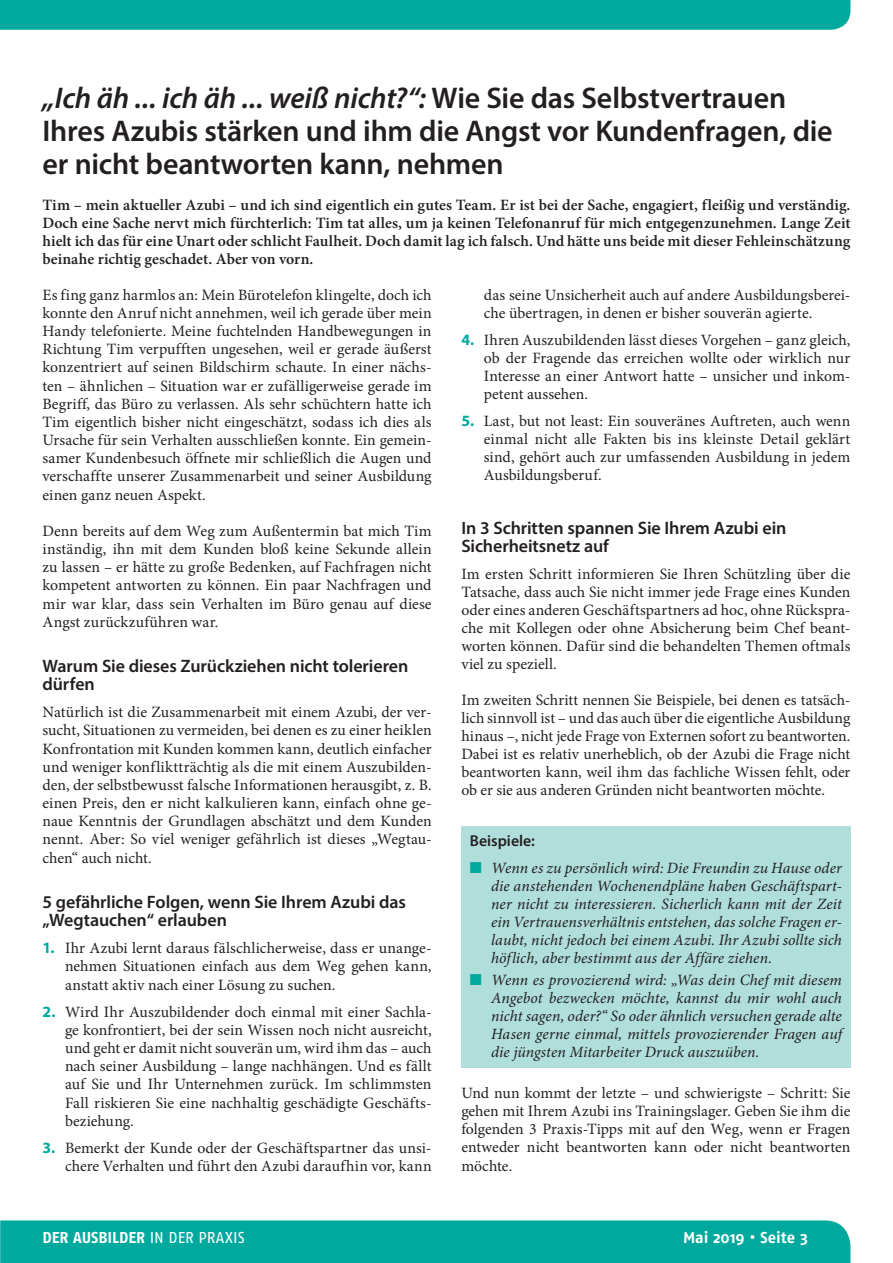
<style>
.page{position:relative;width:893px;height:1263px;background:#fff}
.page>*{position:absolute;margin:0;border:0;box-sizing:border-box;transform-origin:0 0}
.t1{font:600 30px/33px "Myriad Pro";letter-spacing:-.01em;color:#231f20}
.t2{font:600 18px/18.1px "Myriad Pro";letter-spacing:-.005em;color:#231f20}
.t3{font:15.75px/18.1px "Minion Pro";color:#231f20;text-align:justify}
.t4{font:italic 15.75px/18px "Minion Pro";color:#231f20;text-align:justify}
.t5{font:600 15.75px/18px "Minion Pro";letter-spacing:.005em;color:#231f20;text-align:justify}
.t6{font:700 15.75px "Fago No";letter-spacing:-.005em;color:#fff}
.t7{font:600 15.75px "Myriad Pro";color:#231f20}
.s1{font-style:italic}
.s2{font-family:"Myriad Pro";font-weight:700;color:#00a99d}
.s3{color:#00a99d}
.s4{font-weight:400}
</style>
<div class="page">
<div style="left:0;top:1220px;width:850px;height:43px;background:#00a99d"></div>
<div style="left:0;top:0;width:850px;height:30px;background:#00a99d"></div>
<div style="left:461px;top:826px;width:389px;height:241px;background:#afdedb"></div>
<h1 class="t1" style="left:43px;top:80px;width:792px"><span class="s1">„Ich äh ... ich äh ... weiß nicht?“:</span> Wie Sie das Selbstvertrauen<br>Ihres Azubis stärken und ihm die Angst vor Kundenfragen, die er nicht beantworten kann, nehmen</h1>
<p class="t5" style="left:43px;top:195px;width:809px">Tim – mein aktueller Azubi – und ich sind eigentlich ein gutes Team. Er ist bei der Sache, engagiert, fleißig und verständig.<br>Doch eine Sache nervt mich fürchterlich: Tim tat alles, um ja keinen Telefonanruf für mich entgegenzunehmen. Lange Zeit hielt ich das für eine Unart oder schlicht Faulheit. Doch damit lag ich falsch. Und hätte uns beide mit dieser Fehleinschätzung beinahe richtig geschadet. Aber von vorn.</p>
<p class="t3" style="left:43px;top:286px;width:391px">Es fing ganz harmlos an: Mein Bürotelefon klingelte, doch ich konnte den Anruf nicht annehmen, weil ich gerade über mein Handy telefonierte. Meine fuchtelnden Handbewegungen in Richtung Tim verpufften ungesehen, weil er gerade äußerst konzentriert auf seinen Bildschirm schaute. In einer nächs&shy;ten – ähnlichen – Situation war er zufälligerweise gerade im Begriff, das Büro zu verlassen. Als sehr schüchtern hatte ich Tim eigentlich bisher nicht eingeschätzt, sodass ich dies als Ursache für sein Verhalten ausschließen konnte. Ein gemein&shy;samer Kundenbesuch öffnete mir schließlich die Augen und verschaffte unserer Zusammenarbeit und seiner Ausbildung einen ganz neuen Aspekt.</p>
<p class="t3" style="left:43px;top:522px;width:391px">Denn bereits auf dem Weg zum Außentermin bat mich Tim inständig, ihn mit dem Kunden bloß keine Sekunde allein zu lassen – er hätte zu große Bedenken, auf Fachfragen nicht kompetent antworten zu können. Ein paar Nachfragen und mir war klar, dass sein Verhalten im Büro genau auf diese Angst zurückzuführen war.</p>
<p class="t2" style="left:43px;top:656px;width:367px">Warum Sie dieses Zurückziehen nicht tolerieren dürfen</p>
<p class="t3" style="left:43px;top:703px;width:391px">Natürlich ist die Zusammenarbeit mit einem Azubi, der ver&shy;sucht, Situationen zu vermeiden, bei denen es zu einer heiklen Konfrontation mit Kunden kommen kann, deutlich einfacher und weniger konfliktträchtig als die mit einem Auszubilden&shy;den, der selbstbewusst falsche Informationen herausgibt, z. B. einen Preis, den er nicht kalkulieren kann, einfach ohne ge&shy;naue Kenntnis der Grundlagen abschätzt und dem Kunden nennt. Aber: So viel weniger gefährlich ist dieses „Wegtau&shy;chen“ auch nicht.</p>
<p class="t2" style="left:43px;top:892px;width:365px">5 gefährliche Folgen, wenn Sie Ihrem Azubi das „Wegtauchen“ erlauben</p>
<p class="t3" style="left:65px;top:939px;width:368px;text-indent:-23px"><span class="s2">1.</span> Ihr Azubi lernt daraus fälschlicherweise, dass er unange&shy;nehmen Situationen einfach aus dem Weg gehen kann, anstatt aktiv nach einer Lösung zu suchen.</p>
<p class="t3" style="left:65px;top:1003px;width:368px;text-indent:-23px"><span class="s2">2.</span> Wird Ihr Auszubildender doch einmal mit einer Sachla&shy;ge konfrontiert, bei der sein Wissen noch nicht ausreicht, und geht er damit nicht souverän um, wird ihm das – auch nach seiner Ausbildung – lange nachhängen. Und es fällt auf Sie und Ihr Unternehmen zurück. Im schlimmsten Fall riskieren Sie eine nachhaltig geschädigte Geschäfts&shy;beziehung.</p>
<p class="t3" style="left:43px;top:1139px;width:391px;text-align:right"><span class="s2">3.</span> Bemerkt der Kunde oder der Geschäftspartner das unsi&shy;chere Verhalten und führt den Azubi daraufhin vor, kann</p>
<p class="t3" style="left:484px;top:286px;width:368px">das seine Unsicherheit auch auf andere Ausbildungsberei&shy;che übertragen, in denen er bisher souverän agierte.</p>
<p class="t3" style="left:484px;top:331px;width:368px;text-indent:-23px"><span class="s2">4.</span> Ihren Auszubildenden lässt dieses Vorgehen – ganz gleich, ob der Fragende das erreichen wollte oder wirklich nur Interesse an einer Antwort hatte – unsicher und inkom&shy;petent aussehen.</p>
<p class="t3" style="left:484px;top:412px;width:368px;text-indent:-22px"><span class="s2">5.</span> Last, but not least: Ein souveränes Auftreten, auch wenn einmal nicht alle Fakten bis ins kleinste Detail geklärt sind, gehört auch zur umfassenden Ausbildung in jedem Ausbildungsberuf.</p>
<p class="t2" style="left:461px;top:518px;width:327px">In 3 Schritten spannen Sie Ihrem Azubi ein<br>Sicherheitsnetz auf</p>
<p class="t3" style="left:461px;top:565px;width:391px">Im ersten Schritt informieren Sie Ihren Schützling über die Tatsache, dass auch Sie nicht immer jede Frage eines Kunden oder eines anderen Geschäftspartners ad hoc, ohne Rückspra&shy;che mit Kollegen oder ohne Absicherung beim Chef beant&shy;worten können. Dafür sind die behandelten Themen oftmals viel zu speziell.</p>
<p class="t3" style="left:461px;top:691px;width:391px">Im zweiten Schritt nennen Sie Beispiele, bei denen es tatsäch&shy;lich sinnvoll ist – und das auch über die eigentliche Ausbildung hinaus –, nicht jede Frage von Externen sofort zu beantworten.<br>Dabei ist es relativ unerheblich, ob der Azubi die Frage nicht beantworten kann, weil ihm das fachliche Wissen fehlt, oder ob er sie aus anderen Gründen nicht beantworten möchte.</p>
<p class="t7" style="left:470px;top:831px;width:67px">Beispiele:</p>
<p class="t4" style="left:491px;top:859px;width:352px;text-indent:-21px"><span class="s3">■</span> Wenn es zu persönlich wird: Die Freundin zu Hause oder die anstehenden Wochenendpläne haben Geschäftspart&shy;ner nicht zu interessieren. Sicherlich kann mit der Zeit ein Vertrauensverhältnis entstehen, das solche Fragen er&shy;laubt, nicht jedoch bei einem Azubi. Ihr Azubi sollte sich höflich, aber bestimmt aus der Affäre ziehen.</p>
<p class="t4" style="left:491px;top:971px;width:352px;text-indent:-21px"><span class="s3">■</span> Wenn es provozierend wird: „Was dein Chef mit diesem Angebot bezwecken möchte, kannst du mir wohl auch nicht sagen, oder?“ So oder ähnlich versuchen gerade alte Hasen gerne einmal, mittels provozierender Fragen auf die jüngsten Mitarbeiter Druck auszuüben.</p>
<p class="t3" style="left:461px;top:1084px;width:391px">Und nun kommt der letzte – und schwierigste – Schritt: Sie gehen mit Ihrem Azubi ins Trainingslager. Geben Sie ihm die folgenden 3 Praxis-Tipps mit auf den Weg, wenn er Fragen entweder nicht beantworten kann oder nicht beantworten möchte.</p>
<p class="t6" style="left:43px;top:1228px;width:204px">DER AUSBILDER <span class="s4">IN DER PRAXIS</span></p>
<p class="t6" style="left:683px;top:1228px;width:126px">Mai 2019 • Seite 3</p>
</div>
